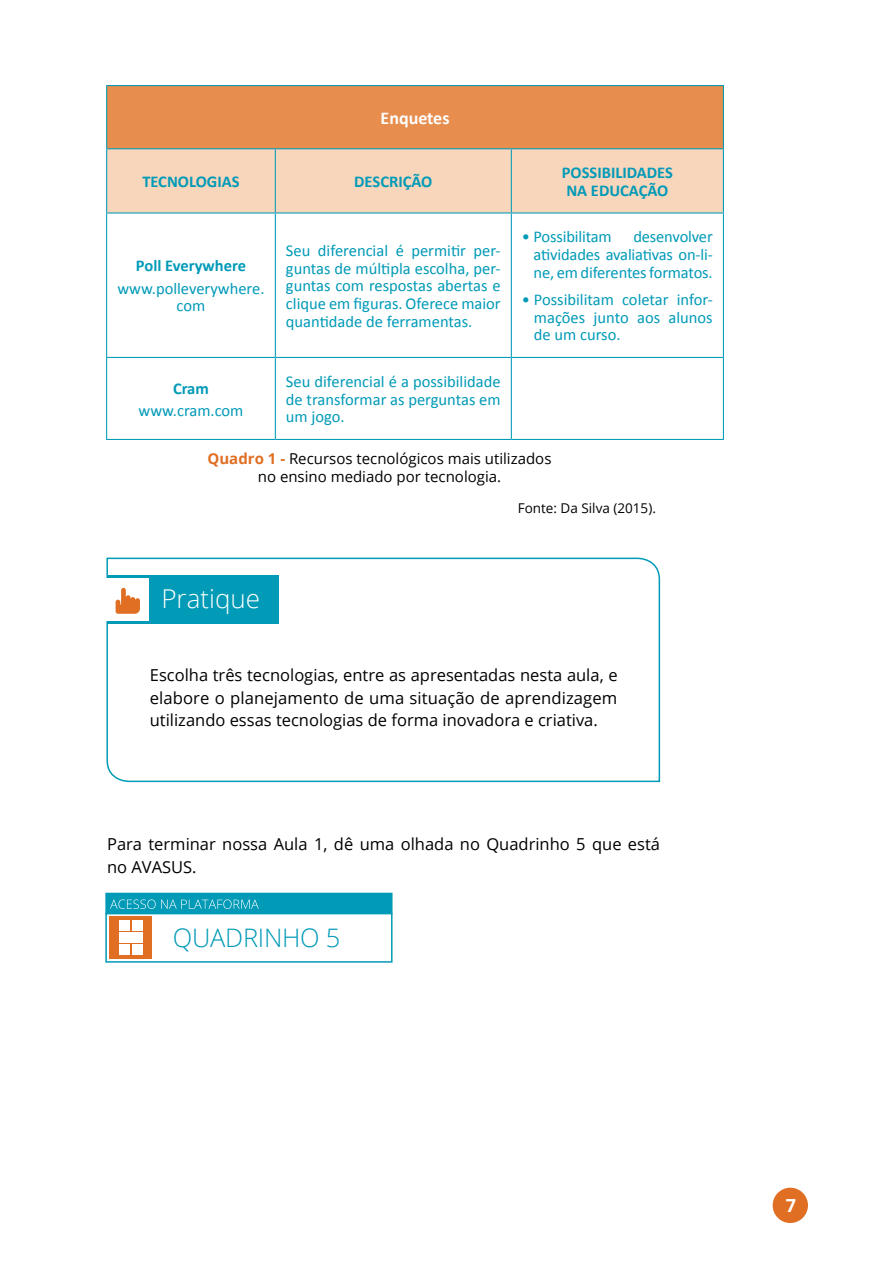
<style>
.page{position:relative;width:893px;height:1263px;background:#fff}
.page>*{position:absolute;margin:0;border:0;box-sizing:border-box;transform-origin:0 0}
.t1{font:300 25.95px "Open Sans";color:#fff}
.t2{font:300 25.5px "Open Sans";letter-spacing:-.01em;color:#019ab7}
.t3{font:700 18px "Calibri";color:#fff}
.t4{font:700 18px "Open Sans";color:#fff}
.t5{font:16.5px/17.9px "Calibri";color:#019ab7;text-align:justify}
.t6{font:16.5px/22.5px "Open Sans";color:#000;text-align:justify}
.t7{font:700 16.5px/17.9px "Calibri";color:#019ab7}
.t8{font:15px/18px "Open Sans";color:#000;text-align:center}
.t9{font:13.5px "Open Sans";color:#000}
.s1{font-weight:700;color:#e06f24}
</style>
<div class="page">
<div style="left:773px;top:1188px;width:34px;height:34px;background:#e06f24;border-radius:50%"></div>
<div style="left:773px;top:1188px;width:35px;height:35px;border:2px solid #e06f24;border-radius:50%"></div>
<svg style="left:106px;top:557px;width:555px;height:226px"></svg>
<div style="left:107px;top:575px;width:171px;height:49px;background:#019ab7"></div>
<div style="left:106px;top:579px;width:43px;height:42px;background:#fff"></div>
<svg style="left:116px;top:588px;width:24px;height:26px"></svg>
<div style="left:107px;top:86px;width:616px;height:63px;background:#e78d4d"></div>
<div style="left:107px;top:149px;width:616px;height:63px;background:#f7d6bc"></div>
<svg style="left:107px;top:213px;width:616px;height:226px"></svg>
<hr style="left:106px;top:85px;width:169px;height:1px;background:#019ab7">
<hr style="left:106px;top:86px;width:1px;height:62px;background:#019ab7">
<hr style="left:275px;top:85px;width:236px;height:1px;background:#019ab7">
<hr style="left:511px;top:85px;width:213px;height:1px;background:#019ab7">
<hr style="left:723px;top:86px;width:1px;height:62px;background:#019ab7">
<hr style="left:106px;top:148px;width:169px;height:1px;background:#019ab7">
<hr style="left:106px;top:149px;width:1px;height:63px;background:#019ab7">
<hr style="left:275px;top:148px;width:236px;height:1px;background:#019ab7">
<hr style="left:275px;top:149px;width:1px;height:63px;background:#019ab7">
<hr style="left:511px;top:148px;width:213px;height:1px;background:#019ab7">
<hr style="left:511px;top:149px;width:1px;height:63px;background:#019ab7">
<hr style="left:723px;top:149px;width:1px;height:63px;background:#019ab7">
<hr style="left:106px;top:212px;width:169px;height:1px;background:#019ab7">
<hr style="left:106px;top:213px;width:1px;height:144px;background:#019ab7">
<hr style="left:275px;top:212px;width:236px;height:1px;background:#019ab7">
<hr style="left:275px;top:213px;width:1px;height:144px;background:#019ab7">
<hr style="left:511px;top:212px;width:213px;height:1px;background:#019ab7">
<hr style="left:511px;top:213px;width:1px;height:144px;background:#019ab7">
<hr style="left:723px;top:213px;width:1px;height:144px;background:#019ab7">
<hr style="left:106px;top:357px;width:169px;height:1px;background:#019ab7">
<hr style="left:106px;top:358px;width:1px;height:81px;background:#019ab7">
<hr style="left:275px;top:357px;width:236px;height:1px;background:#019ab7">
<hr style="left:275px;top:358px;width:1px;height:81px;background:#019ab7">
<hr style="left:511px;top:357px;width:213px;height:1px;background:#019ab7">
<hr style="left:511px;top:358px;width:1px;height:81px;background:#019ab7">
<hr style="left:723px;top:358px;width:1px;height:81px;background:#019ab7">
<hr style="left:106px;top:439px;width:169px;height:1px;background:#019ab7">
<hr style="left:275px;top:439px;width:236px;height:1px;background:#019ab7">
<hr style="left:511px;top:439px;width:213px;height:1px;background:#019ab7">
<div style="left:105px;top:893px;width:287px;height:21px;background:#019ab7"></div>
<div style="left:105px;top:913px;width:287px;height:50px;background:#fff;border:2px solid #019ab7"></div>
<div style="left:110px;top:917px;width:42px;height:42px;background:#e06f24"></div>
<svg style="left:110px;top:899px;width:149px;height:10px"></svg>
<div style="left:119px;top:920px;width:11px;height:11px;background:#fff"></div>
<div style="left:119px;top:945px;width:11px;height:10px;background:#fff"></div>
<div style="left:119px;top:932px;width:23px;height:11px;background:#fff"></div>
<div style="left:132px;top:920px;width:10px;height:11px;background:#fff"></div>
<div style="left:132px;top:945px;width:10px;height:10px;background:#fff"></div>
<p class="t3" style="left:381px;top:107px;width:70px">Enquetes</p>
<p class="t7" style="left:142px;top:172px;width:99px">TECNOLOGIAS</p>
<p class="t7" style="left:354px;top:172px;width:80px">DESCRIÇÃO</p>
<p class="t7" style="left:562px;top:163px;width:113px">POSSIBILIDADES<br>NA EDUCAÇÃO</p>
<p class="t7" style="left:136px;top:256px;width:112px">Poll Everywhere</p>
<p class="t5" style="left:117px;top:278px;width:149px;text-align:center">www.polleverywhere. com</p>
<p class="t5" style="left:286px;top:241px;width:216px">Seu diferencial é permitir per&shy;guntas de múltipla escolha, per&shy;guntas com respostas abertas e clique em figuras. Oferece maior quantidade de ferramentas.</p>
<p class="t5" style="left:522px;top:227px;width:91px">• Possibilitam</p>
<p class="t5" style="left:534px;top:227px;width:181px;text-indent:100px">desenvolver atividades avaliativas on-li&shy;ne, em diferentes formatos.</p>
<p class="t5" style="left:534px;top:290px;width:180px;text-indent:-12px">• Possibilitam coletar infor&shy;mações junto aos alunos de um curso.</p>
<p class="t5" style="left:286px;top:372px;width:216px">Seu diferencial é a possibilidade de transformar as perguntas em um jogo.</p>
<p class="t8" style="left:207px;top:449px;width:345px"><span class="s1">Quadro 1 -</span> Recursos tecnológicos mais utilizados no ensino mediado por tecnologia.</p>
<p class="t9" style="left:518px;top:499px;width:140px">Fonte: Da Silva (2015).</p>
<p class="t7" style="left:173px;top:378px;width:37px">Cram</p>
<p class="t5" style="left:138px;top:400px;width:106px">www.cram.com</p>
<h1 class="t1" style="left:161px;top:580px;width:100px">Pratique</h1>
<p class="t6" style="left:150px;top:663px;width:469px">Escolha três tecnologias, entre as apresentadas nesta aula, e elabore o planejamento de uma situação de aprendizagem utilizando essas tecnologias de forma inovadora e criativa.</p>
<p class="t6" style="left:107px;top:832px;width:554px">Para terminar nossa Aula 1, dê uma olhada no Quadrinho 5 que está no AVASUS.</p>
<h2 class="t2" style="left:173px;top:920px;width:169px">QUADRINHO 5</h2>
<p class="t4" style="left:786px;top:1193px;width:12px">7</p>
</div>
